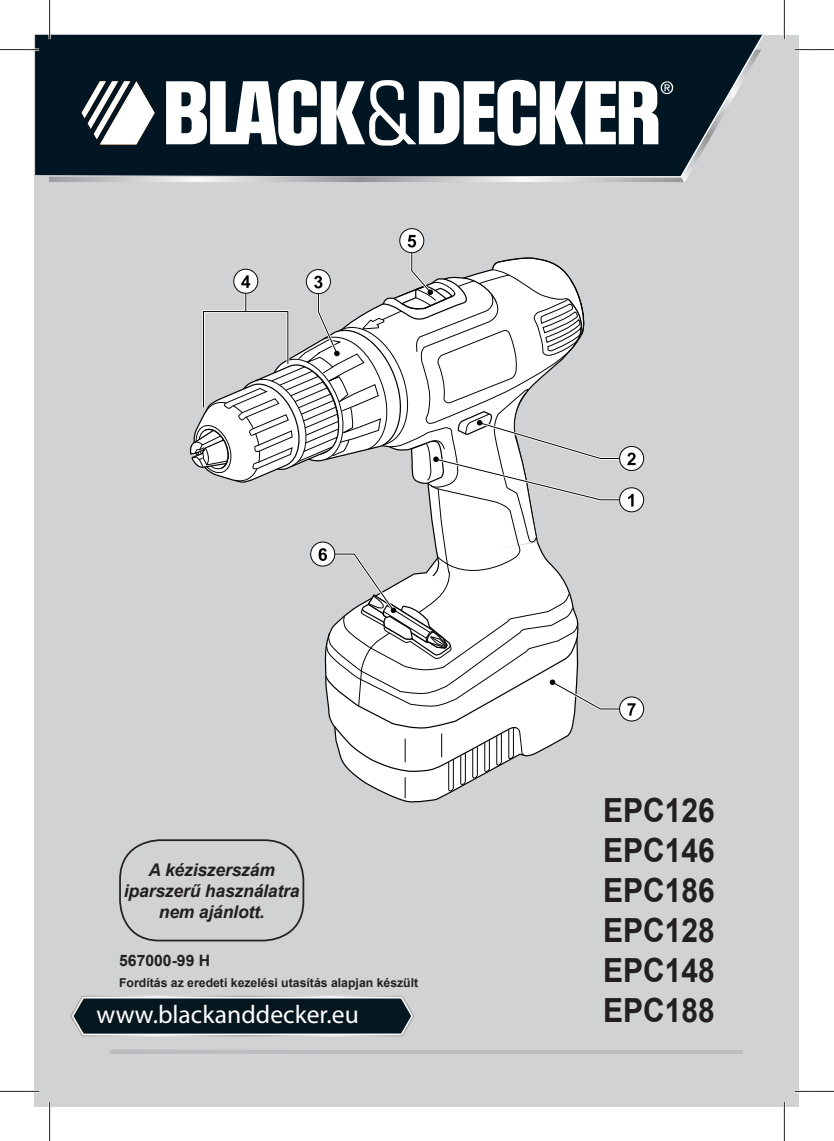
<style>
.page{position:relative;width:834px;height:1141px;background:#fff}
.page>*{position:absolute;margin:0;border:0;box-sizing:border-box;transform-origin:0 0}
.t1{font:700 33.25px/39.9px "Arial";color:#231f20;text-align:justify;scale:.9 1}
.t2{font:25.55px "Myriad Pro";color:#fff}
.t3{font:italic 700 17.5px/21px "Arial";letter-spacing:-.01em;color:#231f20;text-align:center}
.t4{font:700 15.75px "Arial";color:#231f20}
.t5{font:700 12.25px "Arial";color:#231f20}
</style>
<div class="page">
<div style="left:35px;top:35px;width:764px;height:1071px;background:#d1d2d4"></div>
<img style="left:49px;top:177px;width:631px;height:5px">
<div style="left:35px;top:35px;width:277px;height:142px;background:#011622"></div>
<svg style="left:312px;top:35px;width:451px;height:143px;background:#23353f"></svg>
<svg style="left:166px;top:80px;width:507px;height:66px;background:#a1a9ad"></svg>
<svg style="left:82px;top:81px;width:73px;height:63px;background:#90979b"></svg>
<img style="left:70px;top:996px;width:344px;height:40px">
<svg style="left:72px;top:997px;width:341px;height:38px;background:#202f36"></svg>
<hr style="left:109px;top:1050px;width:634px;height:4px;background:#bcbdc0">
<svg style="left:395px;top:731px;width:177px;height:72px"></svg>
<svg style="left:334px;top:731px;width:191px;height:67px"></svg>
<svg style="left:328px;top:716px;width:247px;height:15px;background:#f1f1f1"></svg>
<svg style="left:399px;top:229px;width:25px;height:24px"></svg>
<div style="left:399px;top:228px;width:25px;height:25px;border:1px solid #040503;border-radius:50%"></div>
<div style="left:619px;top:488px;width:24px;height:24px;background:#fff;border-radius:50%"></div>
<div style="left:619px;top:487px;width:25px;height:25px;border:1px solid #040503;border-radius:50%"></div>
<svg style="left:619px;top:446px;width:24px;height:25px"></svg>
<div style="left:619px;top:446px;width:25px;height:25px;border:1px solid #040503;border-radius:50%"></div>
<div style="left:619px;top:697px;width:24px;height:24px;background:#fff;border-radius:50%"></div>
<div style="left:619px;top:696px;width:25px;height:25px;border:1px solid #040503;border-radius:50%"></div>
<svg style="left:190px;top:235px;width:445px;height:481px"></svg>
<div style="left:119px;top:839px;width:185px;height:102px;border:2px solid #231f20;border-radius:39px"></div>
<svg style="left:0;top:49px;width:39px;height:2px"></svg>
<svg style="left:794px;top:49px;width:39px;height:2px"></svg>
<svg style="left:0;top:1090px;width:39px;height:2px"></svg>
<svg style="left:794px;top:1090px;width:39px;height:2px"></svg>
<svg style="left:49px;top:0;width:2px;height:39px"></svg>
<svg style="left:49px;top:1102px;width:2px;height:39px"></svg>
<svg style="left:783px;top:0;width:2px;height:39px"></svg>
<svg style="left:783px;top:1102px;width:2px;height:39px"></svg>
<h3 class="t3" style="left:124px;top:859px;width:177px">A kéziszerszám iparszerű használatra nem ajánlott.</h3>
<p class="t4" style="left:119px;top:952px;width:93px">567000-99 H</p>
<p class="t5" style="left:119px;top:976px;width:300px">Fordítás az eredeti kezelési utasítás alapjan készült</p>
<h2 class="t2" style="left:96px;top:999px;width:264px">www.blackanddecker.eu</h2>
<h1 class="t1" style="left:603px;top:791px;width:125px">EPC126<br>EPC146<br>EPC186<br>EPC128<br>EPC148<br>EPC188</h1>
</div>
